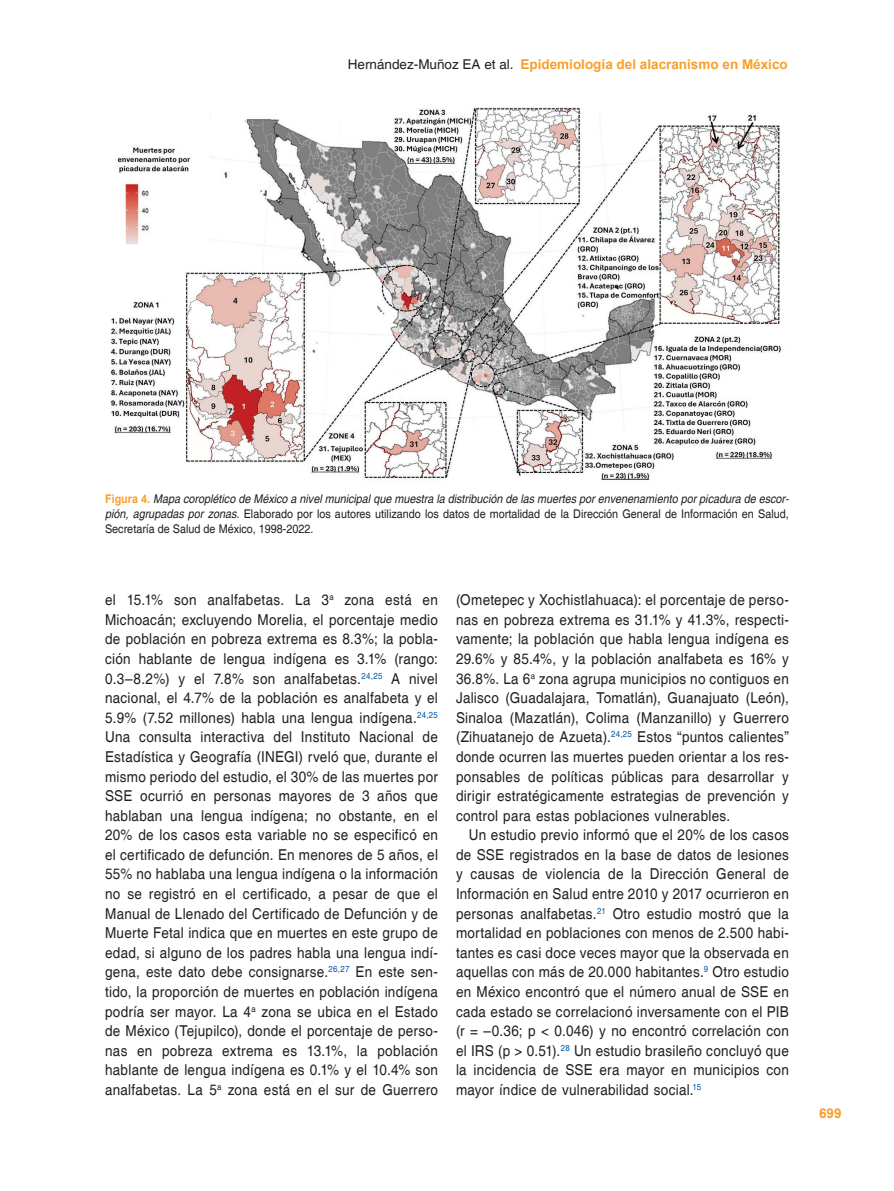
<style>
.page{position:relative;width:894px;height:1191px;background:#fff}
.page>*{position:absolute;margin:0;border:0;box-sizing:border-box;transform-origin:0 0}
.t1{font:15px/19.5px "Helvetica";letter-spacing:.02em;color:#231f20;text-align:justify;scale:.9 1}
.t2{font:700 13.5px "Helvetica";color:#f89f29}
.t3{font:italic 12px/15px "Helvetica";color:#231f20;text-align:justify;scale:.9 1}
.s1{font-weight:400;color:#231f20}
.s2{font-weight:700;font-style:normal;color:#f89f29}
.s3{font-style:normal}
</style>
<div class="page">
<img style="left:110px;top:107px;width:671px;height:373px">
<p class="t2" style="left:347px;top:55px;width:441px"><span class="s1">Hernández-Muñoz EA et al.</span> Epidemiología del alacranismo en México</p>
<p class="t3" style="left:105px;top:492px;width:761px"><span class="s2">Figura 4.</span> Mapa coroplético de México a nivel municipal que muestra la distribución de las muertes por envenenamiento por picadura de escor&shy;pión, agrupadas por zonas. <span class="s3">Elaborado por los autores utilizando los datos de mortalidad de la Dirección General de Información en Salud, Secretaría de Salud de México, 1998-2022.</span></p>
<p class="t1" style="left:105px;top:590px;width:371px">el 15.1% son analfabetas. La 3<sup>a</sup> zona está en Michoacán; excluyendo Morelia, el porcentaje medio de población en pobreza extrema es 8.3%; la pobla&shy;ción hablante de lengua indígena es 3.1% (rango:<br>0.3–8.2%) y el 7.8% son analfabetas.<sup>24,25</sup> A nivel nacional, el 4.7% de la población es analfabeta y el 5.9% (7.52 millones) habla una lengua indígena.<sup>24,25<br></sup>Una consulta interactiva del Instituto Nacional de Estadística y Geografía (INEGI) rveló que, durante el mismo periodo del estudio, el 30% de las muertes por SSE ocurrió en personas mayores de 3 años que hablaban una lengua indígena; no obstante, en el 20% de los casos esta variable no se especificó en el certificado de defunción. En menores de 5 años, el 55% no hablaba una lengua indígena o la información no se registró en el certificado, a pesar de que el Manual de Llenado del Certificado de Defunción y de Muerte Fetal indica que en muertes en este grupo de edad, si alguno de los padres habla una lengua indí&shy;gena, este dato debe consignarse.<sup>26,27</sup> En este sen&shy;tido, la proporción de muertes en población indígena podría ser mayor. La 4<sup>a</sup> zona se ubica en el Estado de México (Tejupilco), donde el porcentaje de perso&shy;nas en pobreza extrema es 13.1%, la población hablante de lengua indígena es 0.1% y el 10.4% son analfabetas. La 5<sup>a</sup> zona está en el sur de Guerrero</p>
<p class="t1" style="left:456px;top:590px;width:371px">(Ometepec y Xochistlahuaca): el porcentaje de perso&shy;nas en pobreza extrema es 31.1% y 41.3%, respecti&shy;vamente; la población que habla lengua indígena es 29.6% y 85.4%, y la población analfabeta es 16% y 36.8%. La 6<sup>a</sup> zona agrupa municipios no contiguos en Jalisco (Guadalajara, Tomatlán), Guanajuato (León), Sinaloa (Mazatlán), Colima (Manzanillo) y Guerrero (Zihuatanejo de Azueta).<sup>24,25</sup> Estos “puntos calientes” donde ocurren las muertes pueden orientar a los res&shy;ponsables de políticas públicas para desarrollar y dirigir estratégicamente estrategias de prevención y control para estas poblaciones vulnerables.</p>
<p class="t1" style="left:456px;top:825px;width:371px;text-indent:13px">Un estudio previo informó que el 20% de los casos de SSE registrados en la base de datos de lesiones y causas de violencia de la Dirección General de Información en Salud entre 2010 y 2017 ocurrieron en personas analfabetas.<sup>21</sup> Otro estudio mostró que la mortalidad en poblaciones con menos de 2.500 habi&shy;tantes es casi doce veces mayor que la observada en aquellas con más de 20.000 habitantes.<sup>9</sup> Otro estudio en México encontró que el número anual de SSE en cada estado se correlacionó inversamente con el PIB (r = –0.36; p &lt; 0.046) y no encontró correlación con el IRS (p &gt; 0.51).<sup>28</sup> Un estudio brasileño concluyó que la incidencia de SSE era mayor en municipios con mayor índice de vulnerabilidad social.<sup>15</sup></p>
<p class="t2" style="left:818px;top:1103px;width:24px">699</p>
</div>
